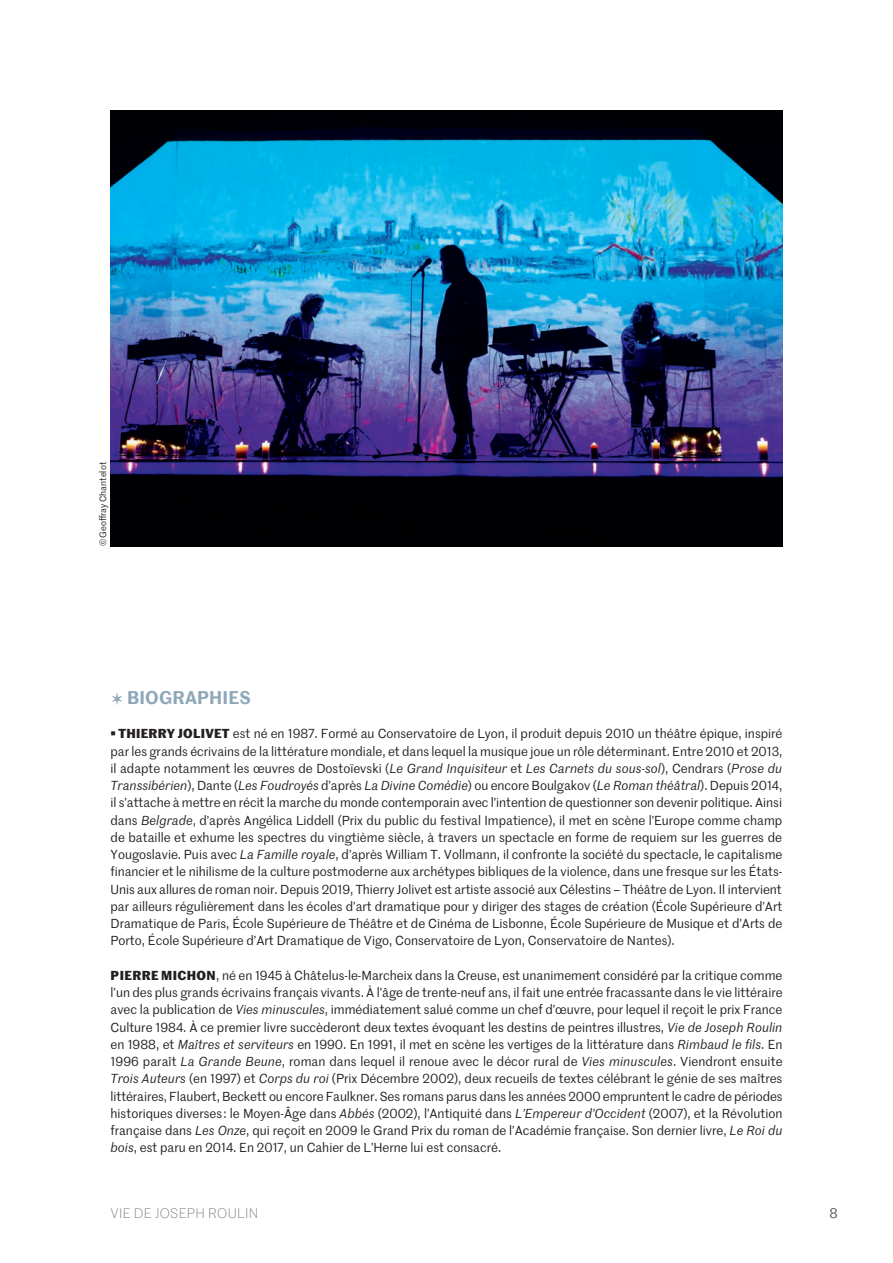
<style>
.page{position:relative;width:893px;height:1263px;background:#fff}
.page>*{position:absolute;margin:0;border:0;box-sizing:border-box;transform-origin:0 0}
.t1{font:600 18px "Marr Sans";letter-spacing:.01em;color:#8fa8b9}
.t2{font:300 13.5px "Marr Sans";letter-spacing:.02em;color:#808285}
.t3{font:13.5px "Marr Sans";color:#565359}
.t4{font:12.75px/17.2px "Marr Sans";color:#231f20;text-align:justify}
.t5{font:9px "Marr Sans";color:#231f20}
.s1{font-family:"Graduel Sirius";font-weight:400;font-size:24px}
.s2{font-weight:700}
.s3{font-style:italic}
</style>
<div class="page">
<img style="left:111px;top:111px;width:671px;height:435px">
<p class="t5" style="left:97px;top:546px;width:86px;rotate:-90deg">© Geoffray Chantelot</p>
<h1 class="t1" style="left:111px;top:684px;width:142px"><span class="s1">✫</span> BIOGRAPHIES</h1>
<p class="t4" style="left:111px;top:725px;width:673px"><span class="s2">• THIERRY JOLIVET</span> est né en 1987. Formé au Conservatoire de Lyon, il produit depuis 2010 un théâtre épique, inspiré par les grands écrivains de la littérature mondiale, et dans lequel la musique joue un rôle déterminant. Entre 2010 et 2013, il adapte notamment les œuvres de Dostoïevski (<span class="s3">Le Grand Inquisiteur</span> et <span class="s3">Les Carnets du sous-sol</span>), Cendrars (<span class="s3">Prose du Transsibérien</span>), Dante (<span class="s3">Les Foudroyés</span> d’après <span class="s3">La Divine Comédie</span>) ou encore Boulgakov (<span class="s3">Le Roman théâtral</span>). Depuis 2014, il s’attache à mettre en récit la marche du monde contemporain avec l’intention de questionner son devenir politique. Ainsi dans <span class="s3">Belgrade</span>, d’après Angélica Liddell (Prix du public du festival Impatience), il met en scène l’Europe comme champ de bataille et exhume les spectres du vingtième siècle, à travers un spectacle en forme de requiem sur les guerres de Yougoslavie. Puis avec <span class="s3">La Famille royale</span>, d’après William T. Vollmann, il confronte la société du spectacle, le capitalisme financier et le nihilisme de la culture postmoderne aux archétypes bibliques de la violence, dans une fresque sur les États-Unis aux allures de roman noir. Depuis 2019, Thierry Jolivet est artiste associé aux Célestins – Théâtre de Lyon. Il intervient par ailleurs régulièrement dans les écoles d’art dramatique pour y diriger des stages de création (École Supérieure d’Art Dramatique de Paris, École Supérieure de Théâtre et de Cinéma de Lisbonne, École Supérieure de Musique et d’Arts de Porto, École Supérieure d’Art Dramatique de Vigo, Conservatoire de Lyon, Conservatoire de Nantes).</p>
<p class="t4" style="left:111px;top:966px;width:674px"><span class="s2">PIERRE MICHON</span>, né en 1945 à Châtelus-le-Marcheix dans la Creuse, est unanimement considéré par la critique comme l’un des plus grands écrivains français vivants. À l’âge de trente-neuf ans, il fait une entrée fracassante dans le vie littéraire avec la publication de <span class="s3">Vies minuscules</span>, immédiatement salué comme un chef d’œuvre, pour lequel il reçoit le prix France Culture 1984. À ce premier livre succèderont deux textes évoquant les destins de peintres illustres, <span class="s3">Vie de Joseph Roulin </span>en 1988, et <span class="s3">Maîtres et serviteurs</span> en 1990. En 1991, il met en scène les vertiges de la littérature dans <span class="s3">Rimbaud le fils</span>. En 1996 paraît <span class="s3">La Grande Beune</span>, roman dans lequel il renoue avec le décor rural de <span class="s3">Vies minuscules</span>. Viendront ensuite <span class="s3">Trois Auteurs</span> (en 1997) et <span class="s3">Corps du roi</span> (Prix Décembre 2002), deux recueils de textes célébrant le génie de ses maîtres littéraires, Flaubert, Beckett ou encore Faulkner. Ses romans parus dans les années 2000 empruntent le cadre de périodes historiques diverses : le Moyen-Âge dans <span class="s3">Abbés</span> (2002), l’Antiquité dans <span class="s3">L’Empereur d’Occident</span> (2007), et la Révolution française dans <span class="s3">Les Onze</span>, qui reçoit en 2009 le Grand Prix du roman de l’Académie française. Son dernier livre, <span class="s3">Le Roi du bois</span>, est paru en 2014. En 2017, un Cahier de L’Herne lui est consacré.</p>
<p class="t2" style="left:111px;top:1204px;width:149px">VIE DE JOSEPH ROULIN</p>
<p class="t3" style="left:829px;top:1204px;width:10px">8</p>
</div>
